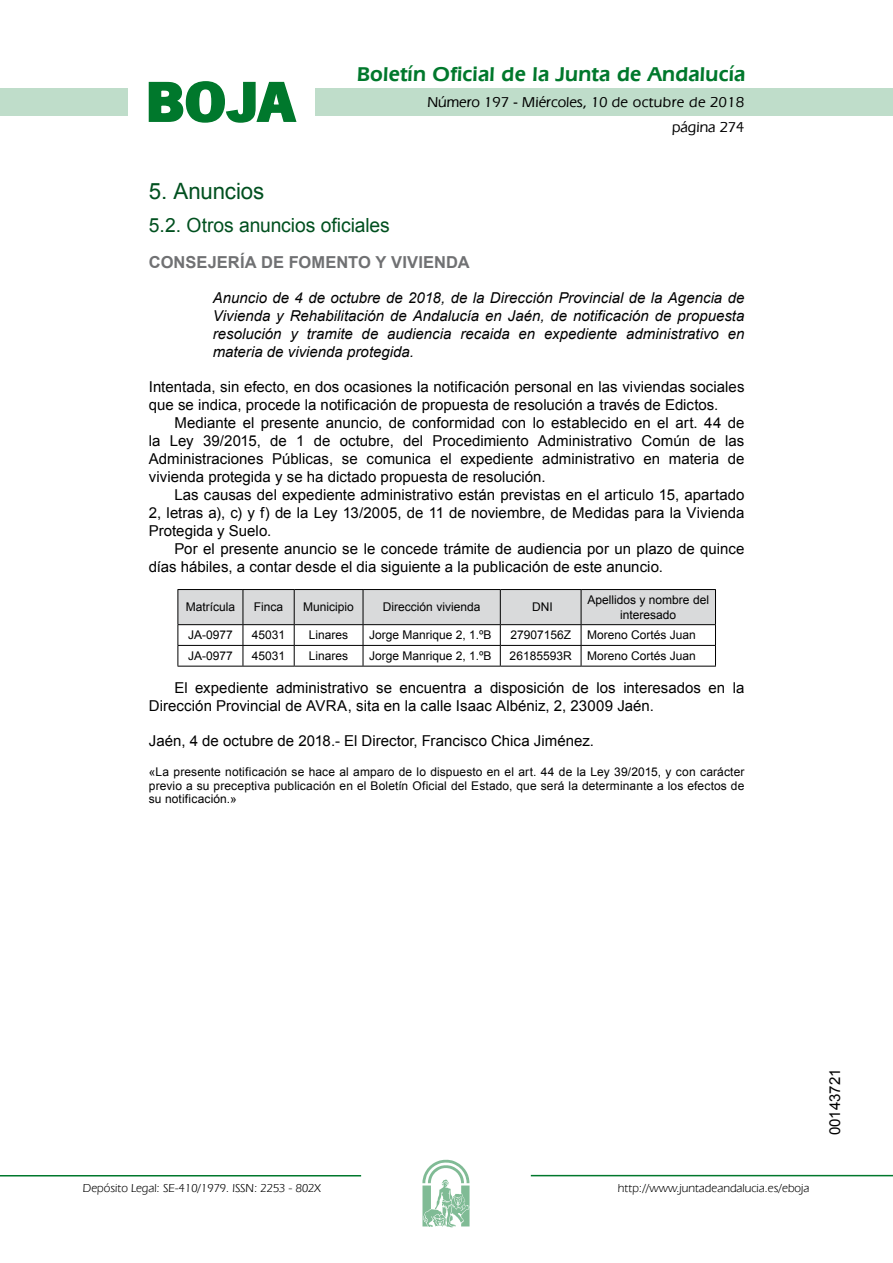
<style>
.page{position:relative;width:893px;height:1263px;background:#fff}
.page>*{position:absolute;margin:0;border:0;box-sizing:border-box;transform-origin:0 0}
.t1{font:700 57.75px "News Got T";color:#00782c;scale:1.14 1}
.t2{font:22.5px "Arial";letter-spacing:-.005em;color:#00501f}
.t3{font:600 21px "Eras IT Cby BT";letter-spacing:.01em;color:#00782c}
.t4{font:19.5px "Arial";letter-spacing:-.005em;color:#00501f}
.t5{font:700 16.5px "Arial";letter-spacing:.005em;color:#707173}
.t6{font:15px/18px "Arial";color:#000}
.t7{font:italic 15px/18px "Arial";color:#000;text-align:justify}
.t8{font:500 15px/24.5px "Eras IT Cby BT";color:#000;text-align:right}
.t9{font:12px/13.5px "Arial";color:#000;text-align:center}
.t10{font:12px "Eras IT Cby BT";color:#000}
</style>
<div class="page">
<div style="left:315px;top:88px;width:577px;height:28px;background:#bfddca"></div>
<div style="left:0;top:88px;width:128px;height:28px;background:#bfddca"></div>
<hr style="left:0;top:1175px;width:361px;height:2px;background:#00782c">
<svg style="left:422px;top:1159px;width:47px;height:68px"></svg>
<hr style="left:531px;top:1175px;width:361px;height:1px;background:#00782c">
<svg style="left:148px;top:81px;width:149px;height:42px"></svg>
<hr style="left:177px;top:589px;width:66px;height:1px;background:#000">
<hr style="left:243px;top:589px;width:51px;height:1px;background:#000">
<hr style="left:294px;top:589px;width:69px;height:1px;background:#000">
<hr style="left:363px;top:589px;width:137px;height:1px;background:#000">
<hr style="left:500px;top:589px;width:81px;height:1px;background:#000">
<hr style="left:581px;top:589px;width:134px;height:1px;background:#000">
<svg style="left:177px;top:590px;width:539px;height:76px"></svg>
<hr style="left:177px;top:666px;width:66px;height:1px;background:#000">
<hr style="left:243px;top:666px;width:51px;height:1px;background:#000">
<hr style="left:294px;top:666px;width:69px;height:1px;background:#000">
<hr style="left:363px;top:666px;width:137px;height:1px;background:#000">
<hr style="left:500px;top:666px;width:81px;height:1px;background:#000">
<hr style="left:581px;top:666px;width:134px;height:1px;background:#000">
<h1 class="t1" style="left:145px;top:68px;width:133px">BOJA</h1>
<h3 class="t3" style="left:357px;top:62px;width:390px">Boletín Oficial de la Junta de Andalucía</h3>
<p class="t8" style="left:427px;top:90px;width:318px">Número 197 - Miércoles, 10 de octubre de 2018 página 274</p>
<h2 class="t2" style="left:149px;top:177px;width:117px">5. Anuncios</h2>
<h3 class="t4" style="left:149px;top:212px;width:242px">5.2. Otros anuncios oficiales</h3>
<p class="t5" style="left:149px;top:251px;width:322px">CONSEJERÍA DE FOMENTO Y VIVIENDA</p>
<p class="t7" style="left:213px;top:289px;width:533px">Anuncio de 4 de octubre de 2018, de la Dirección Provincial de la Agencia de Vivienda y Rehabilitación de Andalucía en Jaén, de notificación de propuesta resolución y tramite de audiencia recaida en expediente administrativo en materia de vivienda protegida.</p>
<p class="t6" style="left:149px;top:378px;width:597px">Intentada, sin efecto, en dos ocasiones la notificación personal en las viviendas sociales que se indica, procede la notificación de propuesta de resolución a través de Edictos.</p>
<p class="t6" style="left:149px;top:414px;width:597px;text-align:justify;text-indent:26px">Mediante el presente anuncio, de conformidad con lo establecido en el art. 44 de la Ley 39/2015, de 1 de octubre, del Procedimiento Administrativo Común de las Administraciones Públicas, se comunica el expediente administrativo en materia de vivienda protegida y se ha dictado propuesta de resolución.</p>
<p class="t6" style="left:149px;top:486px;width:597px;text-align:justify;text-indent:26px">Las causas del expediente administrativo están previstas en el articulo 15, apartado 2, letras a), c) y f) de la Ley 13/2005, de 11 de noviembre, de Medidas para la Vivienda Protegida y Suelo.</p>
<p class="t6" style="left:149px;top:540px;width:597px;text-indent:26px">Por el presente anuncio se le concede trámite de audiencia por un plazo de quince días hábiles, a contar desde el dia siguiente a la publicación de este anuncio.</p>
<p class="t9" style="left:186px;top:601px;width:51px">Matrícula</p>
<p class="t9" style="left:254px;top:601px;width:31px">Finca</p>
<p class="t9" style="left:303px;top:601px;width:52px">Municipio</p>
<p class="t9" style="left:383px;top:601px;width:99px">Dirección vivienda</p>
<p class="t9" style="left:532px;top:601px;width:22px">DNI</p>
<p class="t9" style="left:587px;top:593px;width:123px;line-height:14.4px">Apellidos y nombre del interesado</p>
<p class="t9" style="left:188px;top:629px;width:46px">JA-0977</p>
<p class="t9" style="left:252px;top:629px;width:35px">45031</p>
<p class="t9" style="left:309px;top:629px;width:41px">Linares</p>
<p class="t9" style="left:369px;top:629px;width:124px">Jorge Manrique 2, 1.ºB</p>
<p class="t9" style="left:510px;top:629px;width:62px">27907156Z</p>
<p class="t9" style="left:587px;top:629px;width:110px">Moreno Cortés Juan</p>
<p class="t9" style="left:188px;top:649px;width:46px">JA-0977</p>
<p class="t9" style="left:252px;top:649px;width:35px">45031</p>
<p class="t9" style="left:309px;top:649px;width:41px">Linares</p>
<p class="t9" style="left:369px;top:649px;width:124px">Jorge Manrique 2, 1.ºB</p>
<p class="t9" style="left:509px;top:649px;width:64px">26185593R</p>
<p class="t9" style="left:587px;top:649px;width:110px">Moreno Cortés Juan</p>
<p class="t6" style="left:149px;top:679px;width:597px;text-indent:26px">El expediente administrativo se encuentra a disposición de los interesados en la<br>Dirección Provincial de AVRA, sita en la calle Isaac Albéniz, 2, 23009 Jaén.</p>
<p class="t6" style="left:149px;top:732px;width:446px">Jaén, 4 de octubre de 2018.- El Director, Francisco Chica Jiménez.</p>
<p class="t9" style="left:149px;top:766px;width:597px;text-align:justify">«La presente notificación se hace al amparo de lo dispuesto en el art. 44 de la Ley 39/2015, y con carácter previo a su preceptiva publicación en el Boletín Oficial del Estado, que será la determinante a los efectos de su notificación.»</p>
<p class="t10" style="left:83px;top:1181px;width:239px">Depósito Legal: SE-410/1979. ISSN: 2253 - 802X</p>
<p class="t10" style="left:618px;top:1181px;width:193px">http://www.juntadeandalucia.es/eboja</p>
<p class="t6" style="left:826px;top:1135px;width:68px;rotate:-90deg">00143721</p>
</div>
